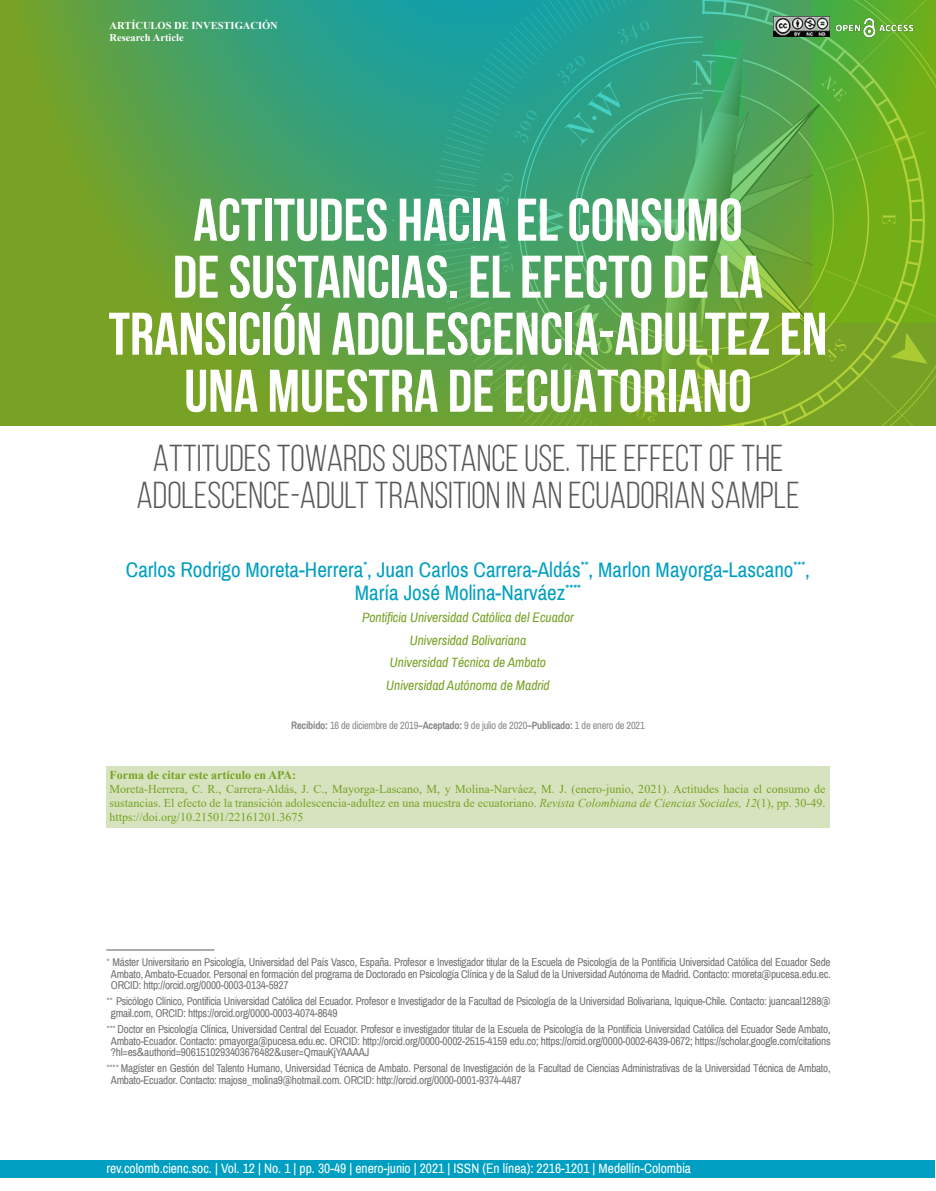
<style>
.page{position:relative;width:936px;height:1191px;background:#fff}
.page>*{position:absolute;margin:0;border:0;box-sizing:border-box;transform-origin:0 0}
.t1{font:700 60px/57px "Bebas Neue";color:#fff;text-align:center}
.t2{font:37.5px/37.5px "Bebas Neue";color:#58585a;text-align:center}
.t3{font:21px/22.5px "Archivo Narrow";color:#009fc1;text-align:center}
.t4{font:italic 13.5px/22.5px "Archivo Narrow";color:#77a225;text-align:center}
.t5{font:13.5px "Archivo Narrow";color:#fff}
.t6{font:12px/13.8px "Times New Roman";color:#77a225;text-align:justify}
.t7{font:700 12px "Times New Roman";color:#77a225}
.t8{font:11.25px/11.7px "Archivo Narrow";letter-spacing:-.02em;color:#707172;text-align:justify}
.t9{font:10.5px "Archivo Narrow";letter-spacing:-.02em;color:#87888a}
.t10{font:700 10.5px/12px "Times New Roman";color:#fff}
.s1{font-weight:700}
.s2{font-style:italic}
.s3{font-family:"Arial"}
</style>
<div class="page">
<div style="left:1px;top:1160px;width:933px;height:18px;background:#009fc1"></div>
<svg style="left:0;top:0;width:433px;height:425px;background:#5aa14a"></svg>
<svg style="left:320px;top:220px;width:91px;height:1px"></svg>
<svg style="left:433px;top:0;width:63px;height:425px;background:#3da172"></svg>
<svg style="left:496px;top:0;width:439px;height:426px;background:#59a74e"></svg>
<img style="left:834px;top:17px;width:80px;height:21px">
<img style="left:773px;top:17px;width:56px;height:19px">
<div style="left:106px;top:766px;width:723px;height:20px;background:#d6e3be"></div>
<div style="left:106px;top:780px;width:723px;height:47px;background:#d6e3be"></div>
<hr style="left:106px;top:949px;width:108px;height:1px;background:#58585a">
<p class="t10" style="left:109px;top:19px;width:170px">ARTÍCULOS DE INVESTIGACIÓN<br>Research Article</p>
<h1 class="t1" style="left:109px;top:191px;width:720px">ACTITUDES HACIA EL CONSUMO<br>DE SUSTANCIAS. EL EFECTO DE LA<br>TRANSICIÓN ADOLESCENCIA-ADULTEZ EN<br>UNA MUESTRA DE ECUATORIANO</h1>
<h2 class="t2" style="left:136px;top:438px;width:664px">ATTITUDES TOWARDS SUBSTANCE USE. THE EFFECT OF THE<br>ADOLESCENCE-ADULT TRANSITION IN AN ECUADORIAN SAMPLE</h2>
<h3 class="t3" style="left:126px;top:559px;width:685px">Carlos Rodrigo Moreta-Herrera<sup>*</sup>, Juan Carlos Carrera-Aldás<sup>**</sup>, Marlon Mayorga-Lascano<sup>***</sup>,<br>María José Molina-Narváez<sup>****</sup></h3>
<p class="t4" style="left:362px;top:606px;width:213px">Pontificia Universidad Católica del Ecuador Universidad Bolivariana<br>Universidad Técnica de Ambato Universidad Autónoma de Madrid</p>
<p class="t9" style="left:291px;top:719px;width:355px"><span class="s1">Recibido:</span> 16 de diciembre de 2019<span class="s1">–Aceptado:</span> 9 de julio de 2020<span class="s1">–Publicado:</span> 1 de enero de 2021</p>
<p class="t7" style="left:109px;top:766px;width:188px">Forma de citar este artículo en APA:</p>
<p class="t6" style="left:109px;top:781px;width:717px">Moreta-Herrera, C. R., Carrera-Aldás, J. C., Mayorga-Lascano, M, y Molina-Narváez, M. J. (enero-junio, 2021). Actitudes hacia el consumo de sustancias. El efecto de la transición adolescencia-adultez en una muestra de ecuatoriano. <span class="s2">Revista Colombiana de Ciencias Sociales, 12</span>(1), pp. 30-49. https://doi.org/10.21501/22161201.3675</p>
<p class="t8" style="left:111px;top:956px;width:721px;text-indent:-5px">∗ Máster Universitario en Psicología, Universidad del País Vasco, España. Profesor e Investigador titular de la Escuela de Psicología de la Pontificia Universidad Católica del Ecuador Sede Ambato, Ambato-Ecuador. Personal en formación del programa de Doctorado en Psicología Clínica y de la Salud de la Universidad Autónoma de Madrid. Contacto: rmoreta@pucesa.edu.ec.<br>ORCID: http://orcid.org/0000-0003-0134-5927</p>
<p class="t8" style="left:111px;top:995px;width:721px;text-indent:-4px">∗∗ Psicólogo Clínico, Pontificia Universidad Católica del Ecuador. Profesor e Investigador de la Facultad de Psicología de la Universidad Bolivariana, Iquique-Chile. Contacto: juancaal1288@ gmail.com, ORCID: https://orcid.org/0000-0003-4074-8649</p>
<p class="t8" style="left:111px;top:1023px;width:721px;text-indent:-4px">∗∗∗ Doctor en Psicología Clínica, Universidad Central del Ecuador. Profesor e investigador titular de la Escuela de Psicología de la Pontificia Universidad Católica del Ecuador Sede Ambato, Ambato-Ecuador. Contacto: pmayorga@pucesa.edu.ec. ORCID: http://orcid.org/0000-0002-2515-4159 edu.co; https://orcid.org/0000-0002-6439-0672; https://scholar.google.com/citations ?hl=es<span class="s3">&amp;</span>authorid=9061510293403676482<span class="s3">&amp;</span>user=QmauKjYAAAAJ</p>
<p class="t8" style="left:111px;top:1062px;width:721px;text-indent:-5px">∗∗∗ Magíster en Gestión del Talento Humano, Universidad Técnica de Ambato. Personal de Investigación de la Facultad de Ciencias Administrativas de la Universidad Técnica de Ambato,<br>Ambato-Ecuador. Contacto: majose_molina9@hotmail.com. ORCID: http://orcid.org/0000-0001-9374-4487</p>
<p class="t5" style="left:106px;top:1160px;width:586px">rev.colomb.cienc.soc. | Vol. 12 | No. 1 | pp. 30-49 | enero-junio | 2021 | ISSN (En línea): 2216-1201 | Medellín-Colombia</p>
</div>
